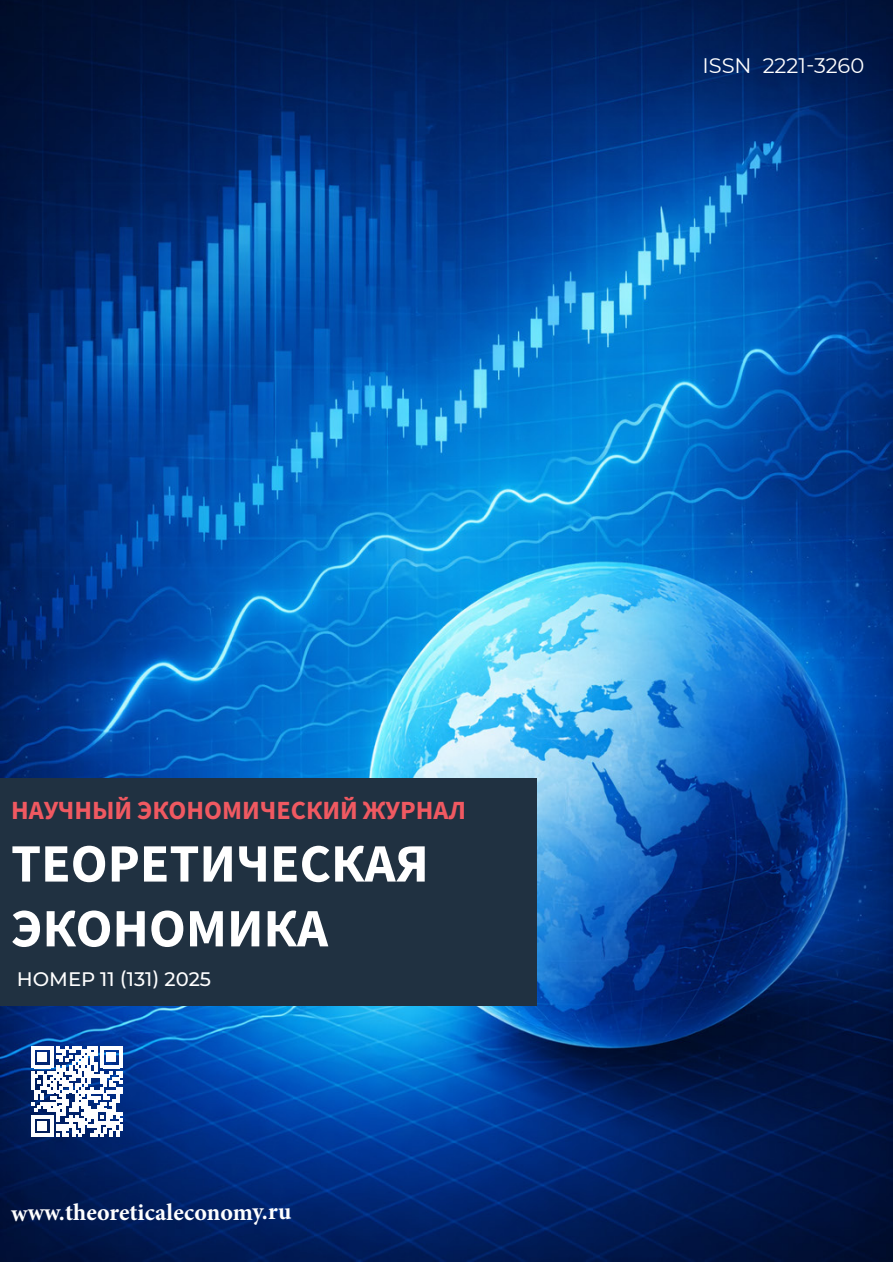
<style>
.page{position:relative;width:893px;height:1263px;background:#fff}
.page>*{position:absolute;margin:0;border:0;box-sizing:border-box;transform-origin:0 0}
.t1{font:700 54px/64.8px "Source Sans Pro";color:#fff}
.Content_24{font:700 26.25px "Source Sans Pro";color:#f05961}
.t2{font:700 24px "Minion Pro";color:#fff}
.SSP-SB_10{font:21px "Montserrat";color:#fff}
.SSP-SB_10-2{font:500 19.5px "Montserrat";color:#fff}
</style>
<div class="page">
<img style="left:0;top:0;width:893px;height:1261px">
<div style="left:0;top:778px;width:536px;height:227px;background:#203141"></div>
<svg style="left:31px;top:1046px;width:91px;height:91px"></svg>
<p class="SSP-SB_10" style="left:702px;top:51px;width:163px">ISSN 2221-3260</p>
<p class="Content_24" style="left:11px;top:792px;width:456px">НАУЧНЫЙ ЭКОНОМИЧЕСКИЙ ЖУРНАЛ</p>
<h2 class="t1" style="left:11px;top:830px;width:419px">ТЕОРЕТИЧЕСКАЯ<br>ЭКОНОМИКА</h2>
<p class="SSP-SB_10-2" style="left:17px;top:965px;width:196px">НОМЕР 11 (131) 2025</p>
<p class="t2" style="left:11px;top:1195px;width:282px">www.theoreticaleconomy.ru</p>
</div>
